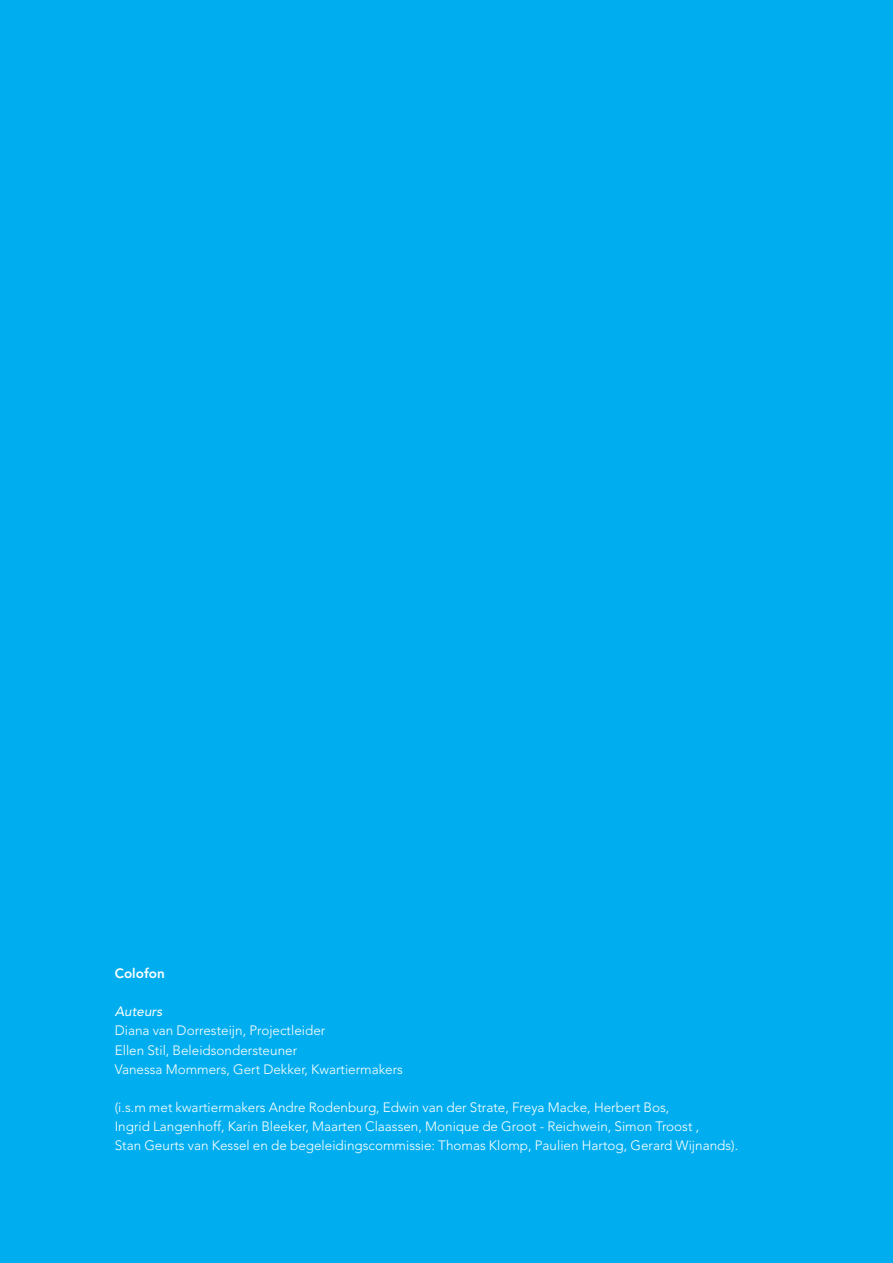
<style>
.page{position:relative;width:893px;height:1263px;background:#00aeef}
.page>*{position:absolute;margin:0;border:0;box-sizing:border-box;transform-origin:0 0}
.t1{font:300 13.5px/19.2px "Avenir LT Std";color:#fff}
.t2{font:800 13.5px "Avenir LT Std";color:#fff}
.t3{font:italic 13.5px "Avenir LT Std";color:#fff}
</style>
<div class="page">
<p class="t2" style="left:115px;top:965px;width:51px">Colofon</p>
<p class="t3" style="left:115px;top:1004px;width:49px">Auteurs</p>
<p class="t1" style="left:115px;top:1021px;width:290px">Diana van Dorresteijn, Projectleider<br>Ellen Stil, Beleidsondersteuner<br>Vanessa Mommers, Gert Dekker, Kwartiermakers</p>
<p class="t1" style="left:115px;top:1098px;width:625px">(i.s.m met kwartiermakers Andre Rodenburg, Edwin van der Strate, Freya Macke, Herbert Bos,<br>Ingrid Langenhoff, Karin Bleeker, Maarten Claassen, Monique de Groot - Reichwein, Simon Troost ,<br>Stan Geurts van Kessel en de begeleidingscommissie: Thomas Klomp, Paulien Hartog, Gerard Wijnands).</p>
</div>
